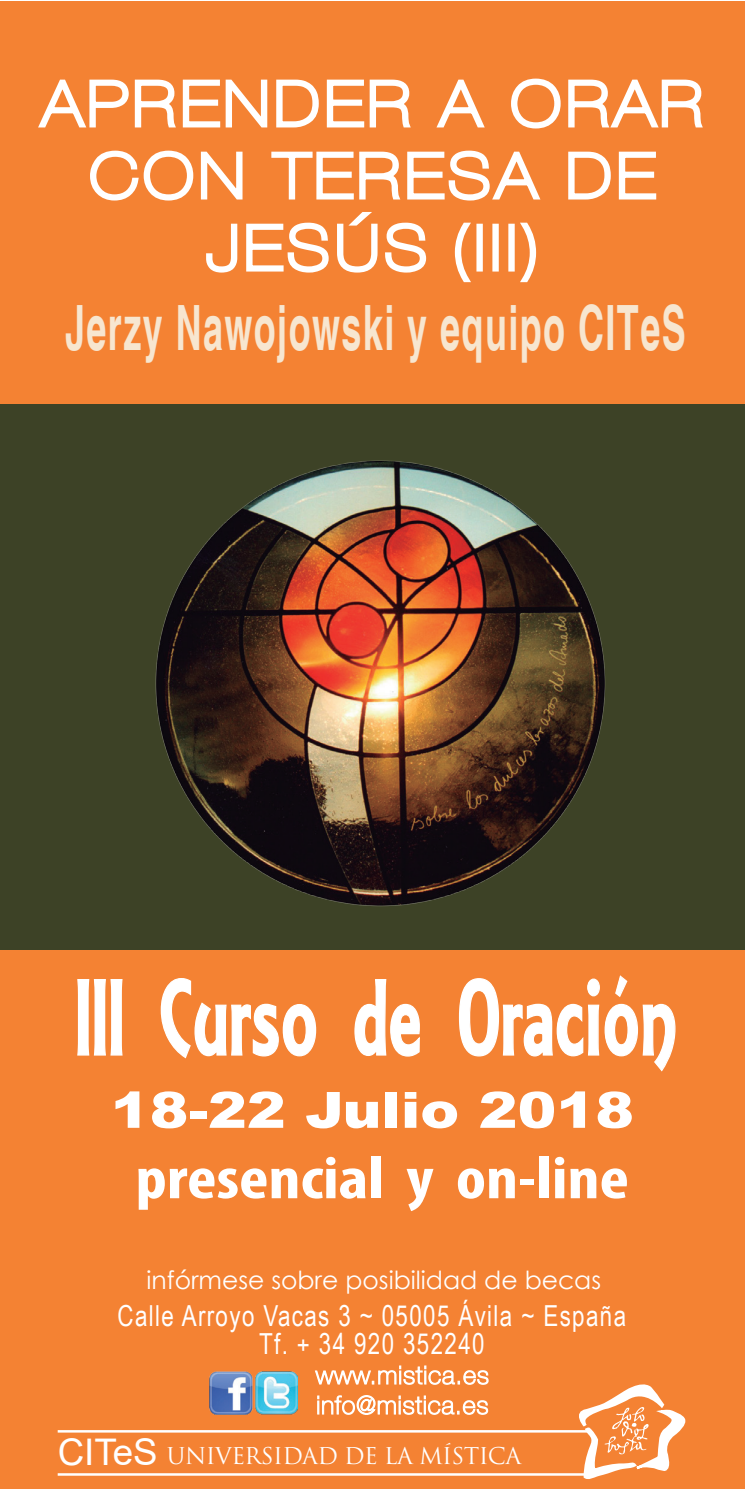
<style>
.page{position:relative;width:745px;height:1489px;background:#fff}
.page>*{position:absolute;margin:0;border:0;box-sizing:border-box;transform-origin:0 0}
.t1{font:115.5px "ARESSENCE";letter-spacing:.01em;color:#fff;scale:.7 1}
.t2{font:700 condensed 62.5px "Helvetica";letter-spacing:.035em;color:#f7e6d0;scale:.7 1}
.t3{font:700 condensed 60px "Myriad Pro";color:#fff;scale:1.16 1}
.t4{font:900 50px "Arial";color:#fff;scale:1.16 1}
.t5{font:29px/27.8px "Arial Narrow";letter-spacing:.05em;color:#fff;text-align:center;scale:.94 1}
.t6{font:25px "Century Gothic";color:#fff}
.t7{font:22.5px "Trajan Pro";letter-spacing:-.025em;color:#fff}
.s1{font-family:"Arial";font-size:36.75px}
</style>
<div class="page">
<div style="left:0;top:2px;width:744px;height:1486px;background:#f48233"></div>
<div style="left:0;top:404px;width:744px;height:546px;background:#3d4226"></div>
<svg style="left:38px;top:79px;width:373px;height:49px"></svg>
<svg style="left:436px;top:79px;width:49px;height:49px"></svg>
<svg style="left:511px;top:78px;width:192px;height:51px"></svg>
<svg style="left:568px;top:151px;width:89px;height:49px"></svg>
<svg style="left:90px;top:150px;width:451px;height:133px"></svg>
<img style="left:155px;top:460px;width:451px;height:447px">
<svg style="left:77px;top:979px;width:46px;height:77px"></svg>
<svg style="left:160px;top:978px;width:156px;height:81px"></svg>
<svg style="left:354px;top:979px;width:66px;height:78px"></svg>
<svg style="left:458px;top:975px;width:217px;height:97px"></svg>
<img style="left:209px;top:1371px;width:88px;height:43px">
<hr style="left:58px;top:1429px;width:530px;height:3px;background:#fff">
<hr style="left:58px;top:1472px;width:532px;height:3px;background:#fff">
<svg style="left:314px;top:1365px;width:175px;height:50px"></svg>
<svg style="left:573px;top:1384px;width:113px;height:95px"></svg>
<h2 class="t2" style="left:65px;top:290px;width:887px">Jerzy Nawojowski y equipo CITeS</h2>
<h1 class="t1" style="left:75px;top:952px;width:859px">III Curso de Oración</h1>
<h3 class="t4" style="left:111px;top:1073px;width:452px">18-22 Julio 2018</h3>
<h3 class="t3" style="left:135px;top:1140px;width:426px">presencial y on-line</h3>
<p class="t6" style="left:146px;top:1262px;width:456px">infórmese sobre posibilidad de becas</p>
<p class="t5" style="left:117px;top:1300px;width:542px">Calle Arroyo Vacas 3 ~ 05005 Ávila ~ España<br>Tf. + 34 920 352240</p>
<p class="t7" style="left:58px;top:1441px;width:464px"><span class="s1">CITeS</span> UNIVERSIDAD DE LA MÍSTICA</p>
</div>
